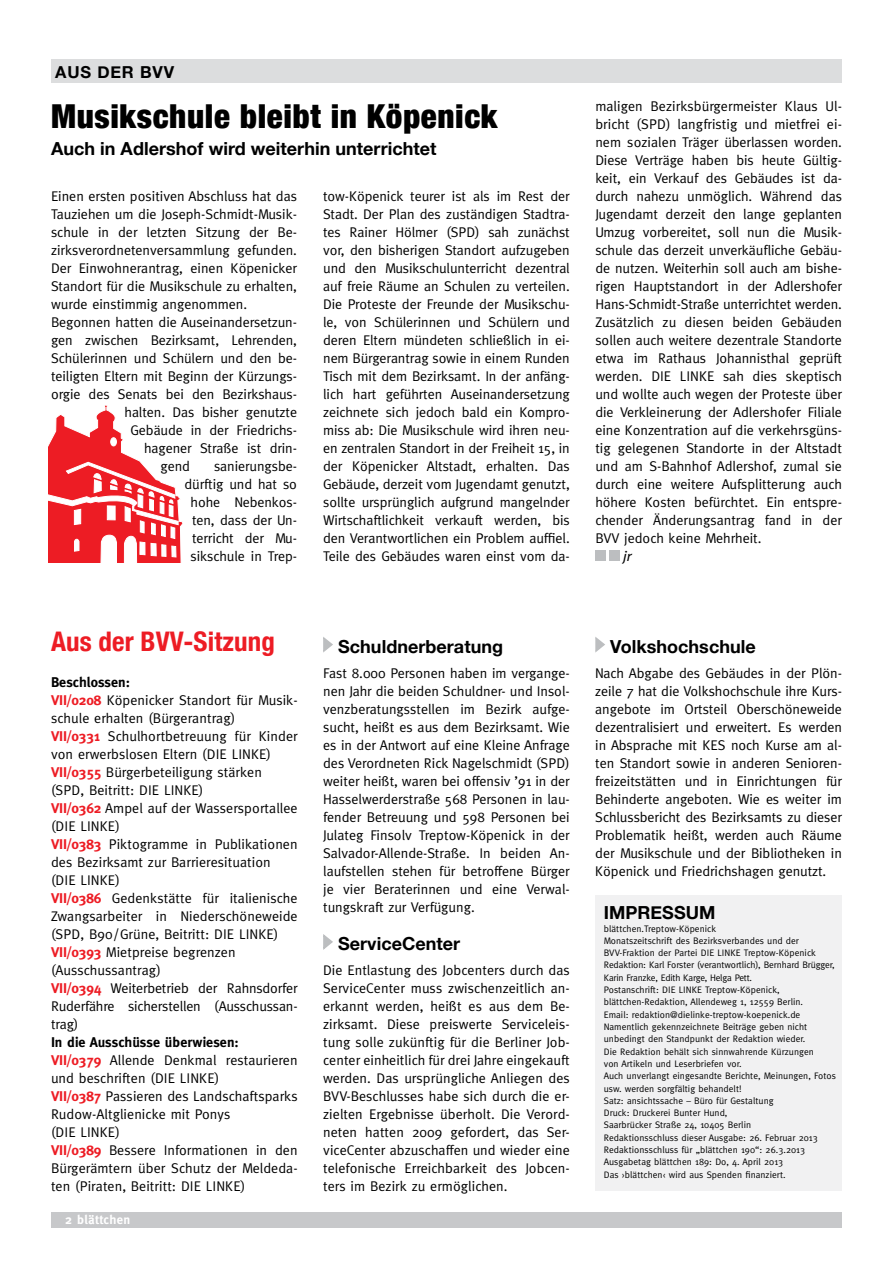
<style>
.page{position:relative;width:893px;height:1263px;background:#fff}
.page>*{position:absolute;margin:0;border:0;box-sizing:border-box;transform-origin:0 0}
.t1{font:900 condensed 33px "Helvetica Neue";letter-spacing:.02em;color:#000}
.t2{font:700 condensed 27px "Helvetica Neue";letter-spacing:.005em;color:#ed1c24}
.t3{font:700 18px "Helvetica Neue";color:#000}
.t4{font:700 16.5px "Helvetica Neue";color:#000}
.t5{font:14.1px/18px "Meta";color:#000;text-align:justify}
.t6{font:italic 14.1px "Meta Plus";color:#000}
.t7{font:700 12.75px "Meta";letter-spacing:.03em;color:#fff}
.t8{font:9.45px/12.3px "Meta";letter-spacing:.005em;color:#000}
.s1{font-weight:700}
.s2{font-weight:700;color:#ed1c24}
</style>
<div class="page">
<div style="left:51px;top:1212px;width:791px;height:15px;background:#c7c8ca"></div>
<div style="left:595px;top:550px;width:11px;height:11px;background:#bcbec0"></div>
<div style="left:609px;top:550px;width:11px;height:11px;background:#bcbec0"></div>
<svg style="left:323px;top:637px;width:10px;height:16px"></svg>
<svg style="left:323px;top:934px;width:10px;height:16px"></svg>
<svg style="left:595px;top:637px;width:10px;height:16px"></svg>
<div style="left:51px;top:60px;width:791px;height:23px;background:#dcddde"></div>
<svg style="left:49px;top:405px;width:134px;height:157px"></svg>
<div style="left:595px;top:895px;width:247px;height:296px;background:#f1f1f2"></div>
<p class="t4" style="left:55px;top:57px;width:13px">aus</p>
<p class="t4" style="left:97px;top:57px;width:13px">der</p>
<p class="t4" style="left:140px;top:57px;width:13px">bvv</p>
<h1 class="t1" style="left:51px;top:89px;width:448px">Musikschule bleibt in Köpenick</h1>
<p class="t3" style="left:51px;top:132px;width:387px">Auch in Adlershof wird weiterhin unterrichtet</p>
<p class="t5" style="left:51px;top:186px;width:247px">Einen ersten positiven Abschluss hat das</p>
<p class="t5" style="left:51px;top:205px;width:248px">Tauziehen um die Joseph-Schmidt-Musik-</p>
<p class="t5" style="left:51px;top:223px;width:247px">schule in der letzten Sitzung der Be-</p>
<p class="t5" style="left:51px;top:241px;width:248px">zirksverordnetenversammlung gefunden.</p>
<p class="t5" style="left:51px;top:259px;width:248px">Der Einwohnerantrag, einen Köpenicker</p>
<p class="t5" style="left:51px;top:277px;width:247px">Standort für die Musikschule zu erhalten,</p>
<p class="t5" style="left:51px;top:295px;width:198px">wurde einstimmig angenommen.</p>
<p class="t5" style="left:51px;top:313px;width:247px">Begonnen hatten die Auseinandersetzun-</p>
<p class="t5" style="left:51px;top:331px;width:248px">gen zwischen Bezirksamt, Lehrenden,</p>
<p class="t5" style="left:51px;top:349px;width:248px">Schülerinnen und Schülern und den be-</p>
<p class="t5" style="left:51px;top:367px;width:248px">teiligten Eltern mit Beginn der Kürzungs-</p>
<p class="t5" style="left:51px;top:385px;width:248px">orgie des Senats bei den Bezirkshaus-</p>
<p class="t5" style="left:125px;top:403px;width:174px">halten. Das bisher genutzte</p>
<p class="t5" style="left:131px;top:421px;width:168px">Gebäude in der Friedrichs-</p>
<p class="t5" style="left:144px;top:439px;width:155px">hagener Straße ist drin-</p>
<p class="t5" style="left:161px;top:457px;width:31px">gend</p>
<p class="t5" style="left:185px;top:457px;width:114px;text-align:right">sanierungsbe&shy;dürftig und hat so hohe Nebenkos&shy;ten, dass der Un&shy;terricht der Mu&shy;sikschule in Trep-</p>
<p class="t5" style="left:323px;top:187px;width:248px">tow-Köpenick teurer ist als im Rest der Stadt. Der Plan des zuständigen Stadtra&shy;tes Rainer Hölmer (SPD) sah zunächst vor, den bisherigen Standort aufzugeben und den Musikschulunterricht dezentral auf freie Räume an Schulen zu verteilen.<br>Die Proteste der Freunde der Musikschu&shy;le, von Schülerinnen und Schülern und deren Eltern mündeten schließlich in ei&shy;nem Bürgerantrag sowie in einem Runden Tisch mit dem Bezirksamt. In der anfäng&shy;lich hart geführten Auseinandersetzung zeichnete sich jedoch bald ein Kompro&shy;miss ab: Die Musikschule wird ihren neu&shy;en zentralen Standort in der Freiheit 15, in der Köpenicker Altstadt, erhalten. Das Gebäude, derzeit vom Jugendamt genutzt, sollte ursprünglich aufgrund mangelnder Wirtschaftlichkeit verkauft werden, bis den Verantwortlichen ein Problem auffiel.<br>Teile des Gebäudes waren einst vom da-</p>
<p class="t5" style="left:595px;top:97px;width:248px">maligen Bezirksbürgermeister Klaus Ul&shy;bricht (SPD) langfristig und mietfrei ei&shy;nem sozialen Träger überlassen worden.<br>Diese Verträge haben bis heute Gültig&shy;keit, ein Verkauf des Gebäudes ist da&shy;durch nahezu unmöglich. Während das Jugendamt derzeit den lange geplanten Umzug vorbereitet, soll nun die Musik&shy;schule das derzeit unverkäufliche Gebäu&shy;de nutzen. Weiterhin soll auch am bishe&shy;rigen Hauptstandort in der Adlershofer Hans-Schmidt-Straße unterrichtet werden.<br>Zusätzlich zu diesen beiden Gebäuden sollen auch weitere dezentrale Standorte etwa im Rathaus Johannisthal geprüft werden. DIE LINKE sah dies skeptisch und wollte auch wegen der Proteste über die Verkleinerung der Adlershofer Filiale eine Konzentration auf die verkehrsgüns&shy;tig gelegenen Standorte in der Altstadt und am S-Bahnhof Adlershof, zumal sie durch eine weitere Aufsplitterung auch höhere Kosten befürchtet. Ein entspre&shy;chender Änderungsantrag fand in der BVV jedoch keine Mehrheit.</p>
<p class="t6" style="left:623px;top:548px;width:10px">jr</p>
<h2 class="t2" style="left:51px;top:619px;width:225px">Aus der BVV-Sitzung</h2>
<p class="t5" style="left:51px;top:672px;width:248px;text-align:left"><span class="s1">Beschlossen:<br></span><span class="s2">VII/0208</span> Köpenicker Standort für Musik&shy;schule erhalten (Bürgerantrag)<br><span class="s2">VII/0331</span> Schulhortbetreuung für Kinder von erwerbslosen Eltern (DIE LINKE)<br><span class="s2">VII/0355</span> Bürgerbeteiligung stärken (SPD, Beitritt: DIE LINKE)<br><span class="s2">VII/0362</span> Ampel auf der Wassersportallee (DIE LINKE)<br><span class="s2">VII/0383</span> Piktogramme in Publikationen des Bezirksamt zur Barrieresituation (DIE LINKE)<br><span class="s2">VII/0386</span> Gedenkstätte für italienische<br>Zwangsarbeiter in Niederschöneweide (SPD, B90 /Grüne, Beitritt: DIE LINKE)<br><span class="s2">VII/0393</span> Mietpreise begrenzen (Ausschussantrag)<br><span class="s2">VII/0394</span> Weiterbetrieb der Rahnsdorfer<br>Ruderfähre sicherstellen (Ausschussan&shy;trag)</p>
<p class="t5" style="left:51px;top:1033px;width:248px;text-align:left"><span class="s1">In die Ausschüsse überwiesen:<br></span><span class="s2">VII/0379</span> Allende Denkmal restaurieren und beschriften (DIE LINKE)<br><span class="s2">VII/0387</span> Passieren des Landschaftsparks Rudow-Altglienicke mit Ponys<br>(DIE LINKE)<br><span class="s2">VII/0389</span> Bessere Informationen in den Bürgerämtern über Schutz der Meldeda&shy;ten (Piraten, Beitritt: DIE LINKE)</p>
<p class="t7" style="left:65px;top:1212px;width:67px">2 blättchen</p>
<p class="t3" style="left:338px;top:630px;width:166px">Schuldnerberatung</p>
<p class="t5" style="left:323px;top:663px;width:248px">Fast 8.000 Personen haben im vergange&shy;nen Jahr die beiden Schuldner- und Insol&shy;venzberatungsstellen im Bezirk aufge&shy;sucht, heißt es aus dem Bezirksamt. Wie es in der Antwort auf eine Kleine Anfrage des Verordneten Rick Nagelschmidt (SPD) weiter heißt, waren bei offensiv ’91 in der Hasselwerderstraße 568 Personen in lau&shy;fender Betreuung und 598 Personen bei Julateg Finsolv Treptow-Köpenick in der Salvador-Allende-Straße. In beiden An&shy;laufstellen stehen für betroffene Bürger je vier Beraterinnen und eine Verwal&shy;tungskraft zur Verfügung.</p>
<p class="t3" style="left:338px;top:927px;width:124px">ServiceCenter</p>
<p class="t5" style="left:323px;top:960px;width:248px">Die Entlastung des Jobcenters durch das ServiceCenter muss zwischenzeitlich an&shy;erkannt werden, heißt es aus dem Be&shy;zirksamt. Diese preiswerte Serviceleis&shy;tung solle zukünftig für die Berliner Job&shy;center einheitlich für drei Jahre eingekauft werden. Das ursprüngliche Anliegen des BVV-Beschlusses habe sich durch die er&shy;zielten Ergebnisse überholt. Die Verord&shy;neten hatten 2009 gefordert, das Ser&shy;viceCenter abzuschaffen und wieder eine telefonische Erreichbarkeit des Jobcen&shy;ters im Bezirk zu ermöglichen.</p>
<p class="t3" style="left:610px;top:630px;width:147px">Volkshochschule</p>
<p class="t5" style="left:595px;top:663px;width:248px">Nach Abgabe des Gebäudes in der Plön&shy;zeile 7 hat die Volkshochschule ihre Kurs&shy;angebote im Ortsteil Oberschöneweide dezentralisiert und erweitert. Es werden in Absprache mit KES noch Kurse am al&shy;ten Standort sowie in anderen Senioren&shy;freizeitstätten und in Einrichtungen für Behinderte angeboten. Wie es weiter im Schlussbericht des Bezirksamts zu dieser Problematik heißt, werden auch Räume der Musikschule und der Bibliotheken in Köpenick und Friedrichshagen genutzt.</p>
<p class="t3" style="left:604px;top:896px;width:113px">IMPRESSUM</p>
<p class="t8" style="left:604px;top:922px;width:234px">blättchen.Treptow-Köpenick<br>Monatszeitschrift des Bezirksverbandes und der BVV-Fraktion der Partei DIE LINKE Treptow-Köpenick Redaktion: Karl Forster (verantwortlich), Bernhard Brügger, Karin Franzke, Edith Karge, Helga Pett.<br>Postanschrift: DIE LINKE Treptow-Köpenick, blättchen-Redaktion, Allendeweg 1, 12559 Berlin.<br>Email: redaktion@dielinke-treptow-koepenick.de Namentlich gekennzeichnete Beiträge geben nicht unbedingt den Standpunkt der Redaktion wieder.<br>Die Redaktion behält sich sinnwahrende Kürzungen<br>von Artikeln und Leserbriefen vor.<br>Auch unverlangt eingesandte Berichte, Meinungen, Fotos usw. werden sorgfältig behandelt!<br>Satz: ansichtssache – Büro für Gestaltung<br>Druck: Druckerei Bunter Hund,<br>Saarbrücker Straße 24, 10405 Berlin<br>Redaktionsschluss dieser Ausgabe: 26. Februar 2013<br>Redaktionsschluss für „blättchen 190“: 26.3.2013<br>Ausgabetag blättchen 189: Do, 4. April 2013<br>Das ›blättchen‹ wird aus Spenden finanziert.</p>
</div>
